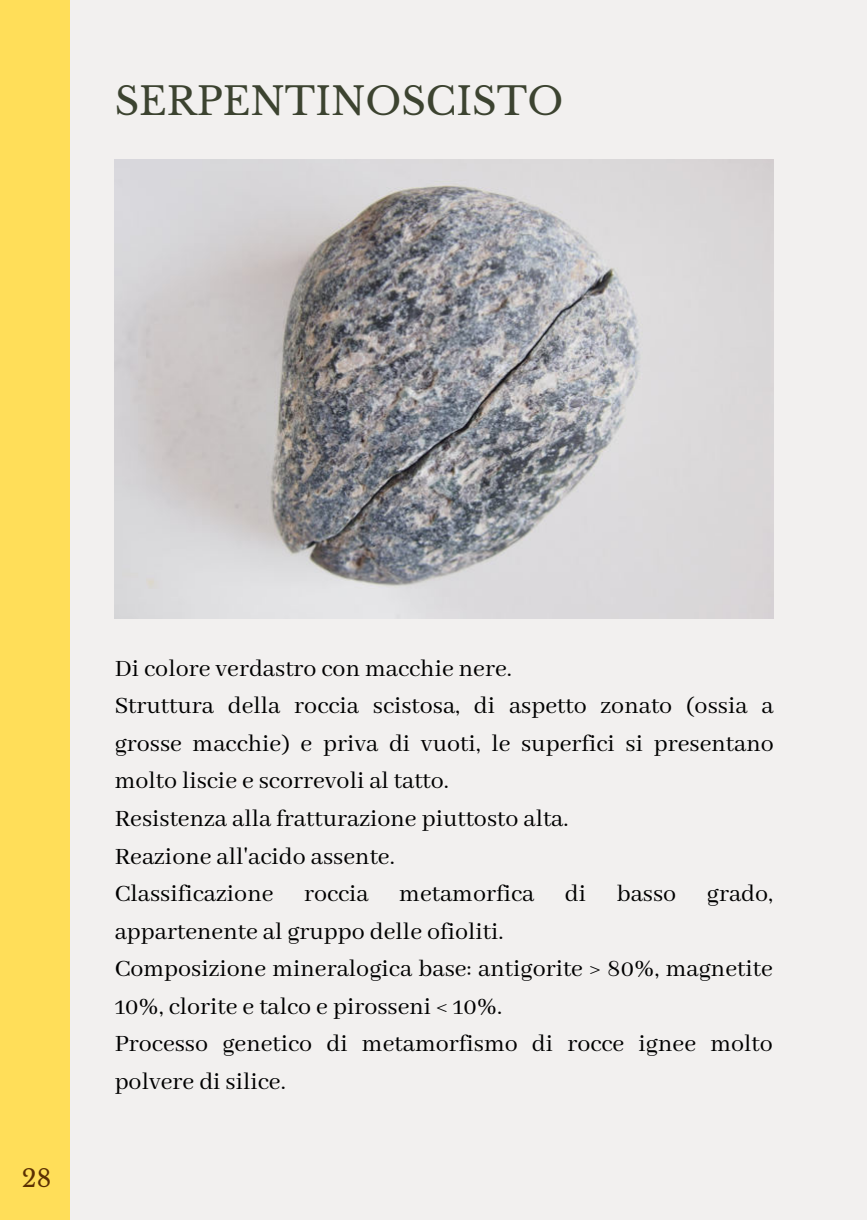
<style>
.page{position:relative;width:867px;height:1220px;background:#f2f0ef}
.page>*{position:absolute;margin:0;border:0;box-sizing:border-box;transform-origin:0 0}
.t1{font:38px "Libre Baskerville";color:#3c4330}
.t2{font:26px/37.6px "Abhaya Libre";color:#000}
.t3{font:24px "Libre Baskerville";color:#5b2f02}
</style>
<div class="page">
<div style="left:0;top:0;width:70px;height:1220px;background:#ffde59"></div>
<img style="left:115px;top:159px;width:659px;height:460px">
<h1 class="t1" style="left:115px;top:78px;width:450px">SERPENTINOSCISTO</h1>
<p class="t3" style="left:22px;top:1164px;width:31px">28</p>
<p class="t2" style="left:115px;top:650px;width:661px">Di colore verdastro con macchie nere.<br>Struttura della roccia scistosa, di aspetto zonato (ossia a grosse macchie) e priva di vuoti, le superfici si presentano molto liscie e scorrevoli al tatto.<br>Resistenza alla fratturazione piuttosto alta.<br>Reazione all'acido assente.<br>Classificazione roccia metamorfica di basso grado, appartenente al gruppo delle ofioliti.<br>Composizione mineralogica base: antigorite &gt; 80%, magnetite 10%, clorite e talco e pirosseni &lt; 10%.<br>Processo genetico di metamorfismo di rocce ignee molto polvere di silice.</p>
</div>
